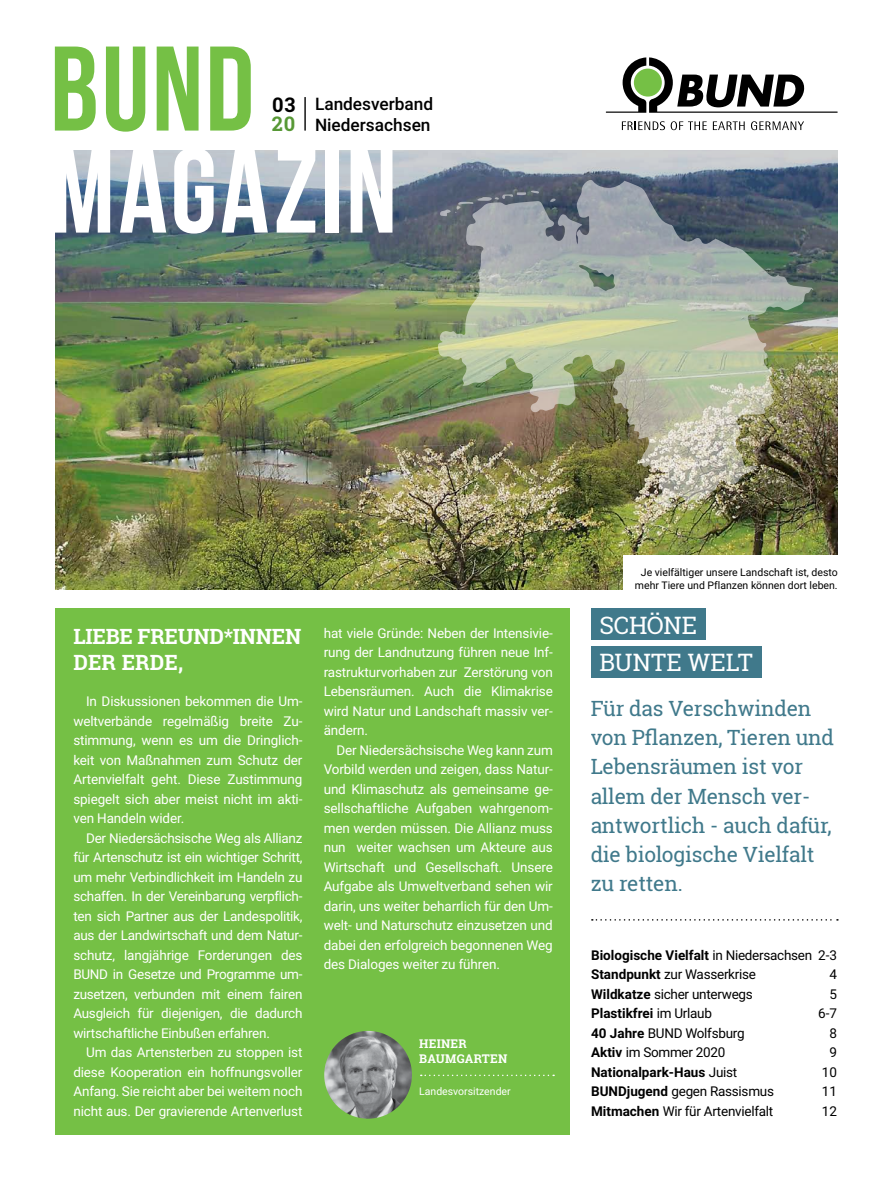
<style>
.page{position:relative;width:893px;height:1191px;background:#fff}
.page>*{position:absolute;margin:0;border:0;box-sizing:border-box;transform-origin:0 0}
.t1{font:700 120px "Bebas Neue";letter-spacing:.025em;color:#fff}
.t2{font:700 120px "Bebas Neue";color:#75c045}
.t3{font:24px/37.5px "Roboto Slab";letter-spacing:-.01em;color:#fff}
.t4{font:21px/29.2px "Roboto Slab";letter-spacing:-.01em;color:#40798b}
.t5{font:700 21px/25.5px "Roboto Slab";letter-spacing:-.01em;color:#fff}
.t6{font:700 20.1px "Roboto Slab";color:#000}
.t7{font:700 20.1px "Roboto Slab";color:#579835}
.t8{font:500 17.25px/20.7px "Roboto";color:#000}
.t9{font:13.5px/19.5px "Roboto";letter-spacing:-.01em;color:#fff;text-align:justify}
.t10{font:13.5px/19.5px "Roboto";letter-spacing:-.02em;color:#000}
.t11{font:700 13.5px "Roboto";color:#000}
.t12{font:700 12px/15px "Roboto Slab";letter-spacing:.02em;color:#fff}
.t13{font:10.5px/13.5px "Roboto";color:#000;text-align:center}
.t14{font:10.5px "Roboto";color:#fff}
.s1{font-weight:700}
.s2{font-weight:400}
</style>
<div class="page">
<div style="left:55px;top:608px;width:515px;height:527px;background:#75c045"></div>
<svg style="left:592px;top:919px;width:246px;height:1px"></svg>
<div style="left:591px;top:608px;width:114px;height:32px;background:#40798b"></div>
<div style="left:591px;top:646px;width:170px;height:31px;background:#40798b"></div>
<img style="left:55px;top:150px;width:783px;height:439px">
<img style="left:438px;top:180px;width:375px;height:327px">
<div style="left:624px;top:555px;width:222px;height:43px;background:#fff"></div>
<svg style="left:421px;top:1074px;width:133px;height:2px"></svg>
<img style="left:324px;top:1031px;width:88px;height:87px;border-radius:44px">
<svg style="left:606px;top:57px;width:232px;height:56px"></svg>
<svg style="left:622px;top:121px;width:43px;height:9px"></svg>
<svg style="left:671px;top:121px;width:36px;height:9px"></svg>
<svg style="left:713px;top:121px;width:32px;height:9px"></svg>
<svg style="left:751px;top:121px;width:53px;height:9px"></svg>
<hr style="left:304px;top:97px;width:2px;height:34px;background:#000">
<h1 class="t2" style="left:50px;top:23px;width:206px">BUND</h1>
<h1 class="t1" style="left:50px;top:125px;width:349px">MAGAZIN</h1>
<p class="t8" style="left:315px;top:93px;width:120px">Landesverband<br>Niedersachsen</p>
<h3 class="t6" style="left:272px;top:91px;width:25px">03</h3>
<h3 class="t7" style="left:272px;top:110px;width:25px">20</h3>
<h3 class="t5" style="left:73px;top:623px;width:230px">LIEBE FREUND*INNEN<br>DER ERDE,</h3>
<p class="t9" style="left:73px;top:691px;width:231px;text-indent:13px">In Diskussionen bekommen die Um&shy;weltverbände regelmäßig breite Zu&shy;stimmung, wenn es um die Dringlich&shy;keit von Maßnahmen zum Schutz der Artenvielfalt geht. Diese Zustimmung spiegelt sich aber meist nicht im akti&shy;ven Handeln wider.</p>
<p class="t9" style="left:73px;top:827px;width:231px;text-indent:13px">Der Niedersächsische Weg als Allianz für Artenschutz ist ein wichtiger Schritt, um mehr Verbindlichkeit im Handeln zu schaffen. In der Vereinbarung verpflich&shy;ten sich Partner aus der Landespolitik, aus der Landwirtschaft und dem Natur&shy;schutz, langjährige Forderungen des BUND in Gesetze und Programme um&shy;zusetzen, verbunden mit einem fairen Ausgleich für diejenigen, die dadurch wirtschaftliche Einbußen erfahren.</p>
<p class="t9" style="left:73px;top:1042px;width:231px;text-indent:13px">Um das Artensterben zu stoppen ist diese Kooperation ein hoffnungsvoller Anfang. Sie reicht aber bei weitem noch nicht aus. Der gravierende Artenverlust</p>
<p class="t9" style="left:324px;top:622px;width:231px">hat viele Gründe: Neben der Intensivie&shy;rung der Landnutzung führen neue Inf&shy;rastrukturvorhaben zur Zerstörung von Lebensräumen. Auch die Klimakrise wird Natur und Landschaft massiv ver&shy;ändern.</p>
<p class="t9" style="left:324px;top:739px;width:231px;text-indent:13px">Der Niedersächsische Weg kann zum Vorbild werden und zeigen, dass Natur&shy;und Klimaschutz als gemeinsame ge&shy;sellschaftliche Aufgaben wahrgenom&shy;men werden müssen. Die Allianz muss nun weiter wachsen um Akteure aus Wirtschaft und Gesellschaft. Unsere Aufgabe als Umweltverband sehen wir darin, uns weiter beharrlich für den Um&shy;welt- und Naturschutz einzusetzen und dabei den erfolgreich begonnenen Weg des Dialoges weiter zu führen.</p>
<p class="t12" style="left:419px;top:1036px;width:90px">HEINER<br>BAUMGARTEN</p>
<p class="t14" style="left:419px;top:1084px;width:93px">Landesvorsitzender</p>
<p class="t13" style="left:635px;top:565px;width:204px">Je vielfältiger unsere Landschaft ist, desto mehr Tiere und Pflanzen können dort leben.</p>
<h2 class="t3" style="left:599px;top:606px;width:155px">SCHÖNE<br>BUNTE WELT</h2>
<h3 class="t4" style="left:591px;top:693px;width:245px">Für das Verschwinden von Pflanzen, Tieren und<br>Lebensräumen ist vor allem der Mensch ver&shy;antwortlich - auch dafür, die biologische Vielfalt zu retten.</h3>
<p class="t10" style="left:591px;top:944px;width:248px"><span class="s1">Biologische Vielfalt</span> in Niedersachsen 2-3<br><span class="s1">Standpunkt</span> zur Wasserkrise</p>
<p class="t10" style="left:829px;top:964px;width:9px">4</p>
<p class="t10" style="left:591px;top:983px;width:163px"><span class="s1">Wildkatze</span> sicher unterwegs</p>
<p class="t10" style="left:829px;top:983px;width:9px">5</p>
<p class="t11" style="left:591px;top:1004px;width:122px">Plastikfrei <span class="s2">im Urlaub</span></p>
<p class="t10" style="left:818px;top:1003px;width:20px">6-7</p>
<p class="t10" style="left:591px;top:1022px;width:155px"><span class="s1">40 Jahre</span> BUND Wolfsburg</p>
<p class="t10" style="left:829px;top:1022px;width:9px">8</p>
<p class="t10" style="left:591px;top:1042px;width:136px"><span class="s1">Aktiv</span> im Sommer 2020</p>
<p class="t10" style="left:829px;top:1042px;width:9px">9</p>
<p class="t11" style="left:591px;top:1062px;width:148px">Nationalpark-Haus <span class="s2">Juist</span></p>
<p class="t10" style="left:822px;top:1061px;width:17px">10</p>
<p class="t10" style="left:591px;top:1081px;width:184px"><span class="s1">BUNDjugend</span> gegen Rassismus</p>
<p class="t10" style="left:822px;top:1081px;width:17px">11</p>
<p class="t10" style="left:591px;top:1100px;width:184px"><span class="s1">Mitmachen</span> Wir für Artenvielfalt</p>
<p class="t10" style="left:822px;top:1100px;width:17px">12</p>
</div>
